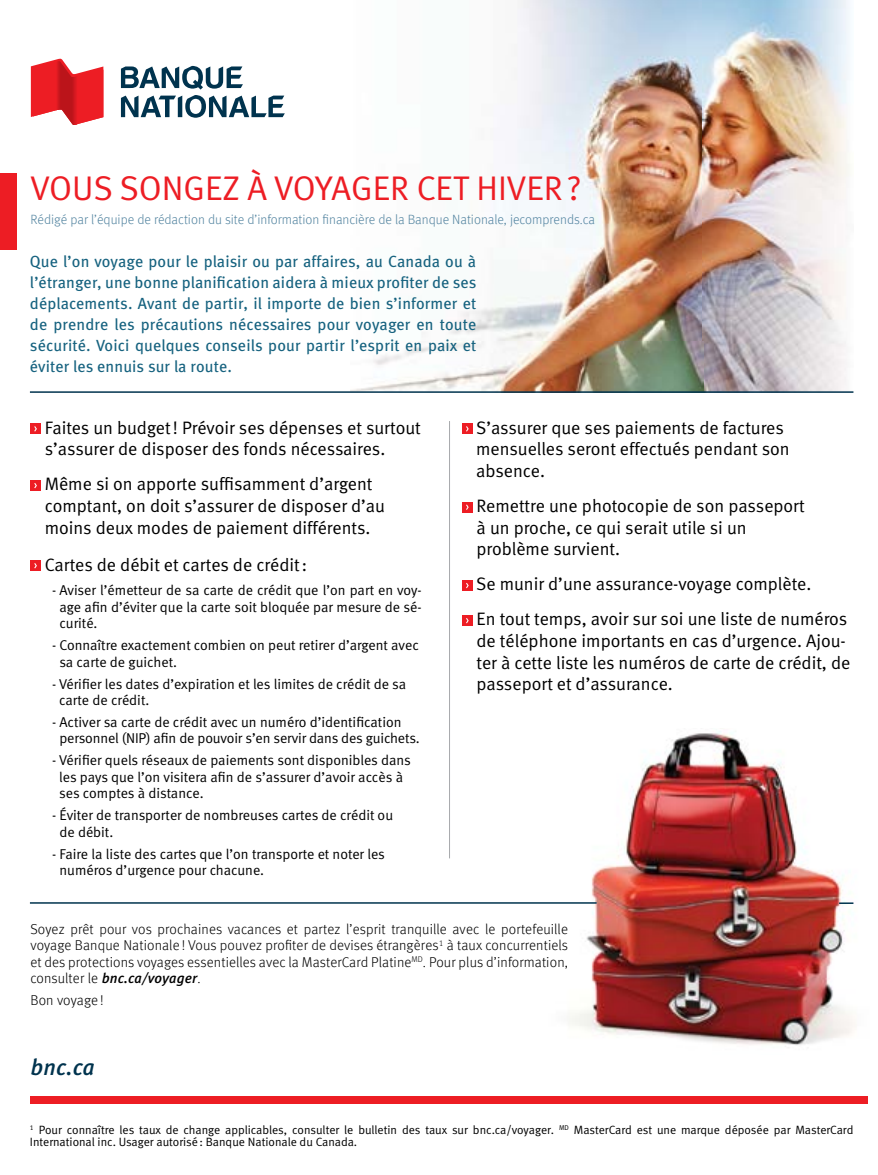
<style>
.page{position:relative;width:878px;height:1175px;background:#fff}
.page>*{position:absolute;margin:0;border:0;box-sizing:border-box;transform-origin:0 0}
.t1{font:34.2px "Meta Normal LF";color:#ed1d24}
.t2{font:italic 22.8px "Meta Medium LF";color:#00334e}
.t3{font:18px/21.6px "Meta Normal LF";color:#000}
.t4{font:16.2px/21px "Meta Book LF";letter-spacing:.01em;color:#16627f;text-align:justify}
.t5{font:14.25px/16.5px "Meta Normal LF";color:#000}
.t6{font:300 14.25px/16.5px "Meta Offc Pro";letter-spacing:.01em;color:#000;text-align:justify}
.t7{font:italic 14.25px "Meta Medium LF";letter-spacing:.01em;color:#000}
.t8{font:300 13.35px "Meta Offc Pro";color:#5384a0}
.t9{font:12px/12px "Meta Normal LF";color:#000}
.s1{font-family:"Meta Offc Pro";font-weight:300;font-style:normal}
</style>
<div class="page">
<img style="left:521px;top:731px;width:334px;height:316px">
<img style="left:350px;top:0;width:500px;height:391px">
<div style="left:30px;top:1096px;width:837px;height:8px;background:#ed1d24"></div>
<svg style="left:31px;top:59px;width:32px;height:58px"></svg>
<svg style="left:33px;top:61px;width:24px;height:56px"></svg>
<hr style="left:57px;top:61px;width:1px;height:64px;background:#de1a22">
<hr style="left:58px;top:61px;width:1px;height:64px;background:#d51920">
<hr style="left:59px;top:61px;width:1px;height:64px;background:#c9171d">
<hr style="left:60px;top:61px;width:1px;height:64px;background:#bd141a">
<svg style="left:61px;top:61px;width:11px;height:63px"></svg>
<hr style="left:72px;top:61px;width:1px;height:64px;background:#bc141a">
<hr style="left:73px;top:61px;width:1px;height:64px;background:#c6161d">
<hr style="left:74px;top:61px;width:1px;height:64px;background:#cf181f">
<hr style="left:75px;top:61px;width:1px;height:64px;background:#d71920">
<hr style="left:76px;top:61px;width:1px;height:64px;background:#e01b22">
<hr style="left:77px;top:61px;width:1px;height:64px;background:#e81c23">
<svg style="left:78px;top:66px;width:25px;height:58px"></svg>
<svg style="left:121px;top:66px;width:164px;height:52px"></svg>
<hr style="left:30px;top:391px;width:823px;height:2px;background:#00334e">
<hr style="left:30px;top:902px;width:566px;height:1px;background:#00334e">
<svg style="left:839px;top:902px;width:14px;height:2px"></svg>
<div style="left:0;top:173px;width:17px;height:77px;background:#ed1d24"></div>
<svg style="left:30px;top:424px;width:10px;height:10px"></svg>
<div style="left:30px;top:480px;width:10px;height:10px;background:#ed1d24"></div>
<svg style="left:34px;top:483px;width:3px;height:5px"></svg>
<svg style="left:30px;top:560px;width:10px;height:10px"></svg>
<svg style="left:462px;top:424px;width:10px;height:10px"></svg>
<svg style="left:462px;top:502px;width:10px;height:10px"></svg>
<svg style="left:462px;top:580px;width:10px;height:10px"></svg>
<svg style="left:462px;top:615px;width:10px;height:10px"></svg>
<hr style="left:449px;top:421px;width:1px;height:437px;background:#a7a9ac">
<h1 class="t1" style="left:30px;top:168px;width:552px">VOUS SONGEZ À VOYAGER CET HIVER ?</h1>
<p class="t8" style="left:30px;top:209px;width:566px">Rédigé par l’équipe de rédaction du site d’information financière de la Banque Nationale, jecomprends.ca</p>
<p class="t4" style="left:30px;top:250px;width:448px">Que l’on voyage pour le plaisir ou par affaires, au Canada ou à l’étranger, une bonne planification aidera à mieux profiter de ses déplacements. Avant de partir, il importe de bien s’informer et de prendre les précautions nécessaires pour voyager en toute sécurité. Voici quelques conseils pour partir l’esprit en paix et éviter les ennuis sur la route.</p>
<p class="t3" style="left:45px;top:416px;width:377px">Faites un budget ! Prévoir ses dépenses et surtout s’assurer de disposer des fonds nécessaires.</p>
<p class="t3" style="left:45px;top:473px;width:342px">Même si on apporte suffisamment d’argent comptant, on doit s’assurer de disposer d’au moins deux modes de paiement différents.</p>
<p class="t3" style="left:45px;top:553px;width:264px">Cartes de débit et cartes de crédit :</p>
<p class="t5" style="left:59px;top:582px;width:364px;text-align:justify;text-indent:-7px">- Aviser l’émetteur de sa carte de crédit que l’on part en voy&shy;age afin d’éviter que la carte soit bloquée par mesure de sé&shy;curité.</p>
<p class="t5" style="left:59px;top:636px;width:361px;text-indent:-7px">- Connaître exactement combien on peut retirer d’argent avec sa carte de guichet.</p>
<p class="t5" style="left:59px;top:675px;width:348px;text-indent:-7px">- Vérifier les dates d’expiration et les limites de crédit de sa carte de crédit.</p>
<p class="t5" style="left:59px;top:713px;width:362px;text-indent:-7px">- Activer sa carte de crédit avec un numéro d’identification personnel (NIP) afin de pouvoir s’en servir dans des guichets.</p>
<p class="t5" style="left:59px;top:752px;width:353px;text-indent:-7px">- Vérifier quels réseaux de paiements sont disponibles dans les pays que l’on visitera afin de s’assurer d’avoir accès à ses comptes à distance.</p>
<p class="t5" style="left:59px;top:807px;width:335px;text-indent:-7px">- Éviter de transporter de nombreuses cartes de crédit ou de débit.</p>
<p class="t5" style="left:59px;top:845px;width:327px;text-indent:-7px">- Faire la liste des cartes que l’on transporte et noter les numéros d’urgence pour chacune.</p>
<p class="t3" style="left:476px;top:416px;width:315px">S’assurer que ses paiements de factures mensuelles seront effectués pendant son absence.</p>
<p class="t3" style="left:476px;top:495px;width:330px">Remettre une photocopie de son passeport à un proche, ce qui serait utile si un problème survient.</p>
<p class="t3" style="left:476px;top:566px;width:373px;line-height:35.1px">Se munir d’une assurance-voyage complète.<br>En tout temps, avoir sur soi une liste de numéros</p>
<p class="t3" style="left:476px;top:630px;width:375px">de téléphone importants en cas d’urgence. Ajou&shy;ter à cette liste les numéros de carte de crédit, de passeport et d’assurance.</p>
<p class="t6" style="left:30px;top:920px;width:539px">Soyez prêt pour vos prochaines vacances et partez l’esprit tranquille avec le portefeuille voyage Banque Nationale ! Vous pouvez profiter de devises étrangères<sup>1</sup> à taux concurrentiels et des protections voyages essentielles avec la MasterCard Platine<sup>MD</sup>. Pour plus d’information,</p>
<p class="t7" style="left:30px;top:970px;width:172px"><span class="s1">consulter le</span> bnc.ca/voyager<span class="s1">.</span></p>
<p class="t6" style="left:30px;top:991px;width:75px">Bon voyage !</p>
<h2 class="t2" style="left:30px;top:1053px;width:66px">bnc.ca</h2>
<p class="t9" style="left:30px;top:1124px;width:825px"><sup>1</sup> Pour connaître les taux de change applicables, consulter le bulletin des taux sur bnc.ca/voyager. <sup>MD</sup> MasterCard est une marque déposée par MasterCard<br>International inc. Usager autorisé : Banque Nationale du Canada.</p>
</div>
